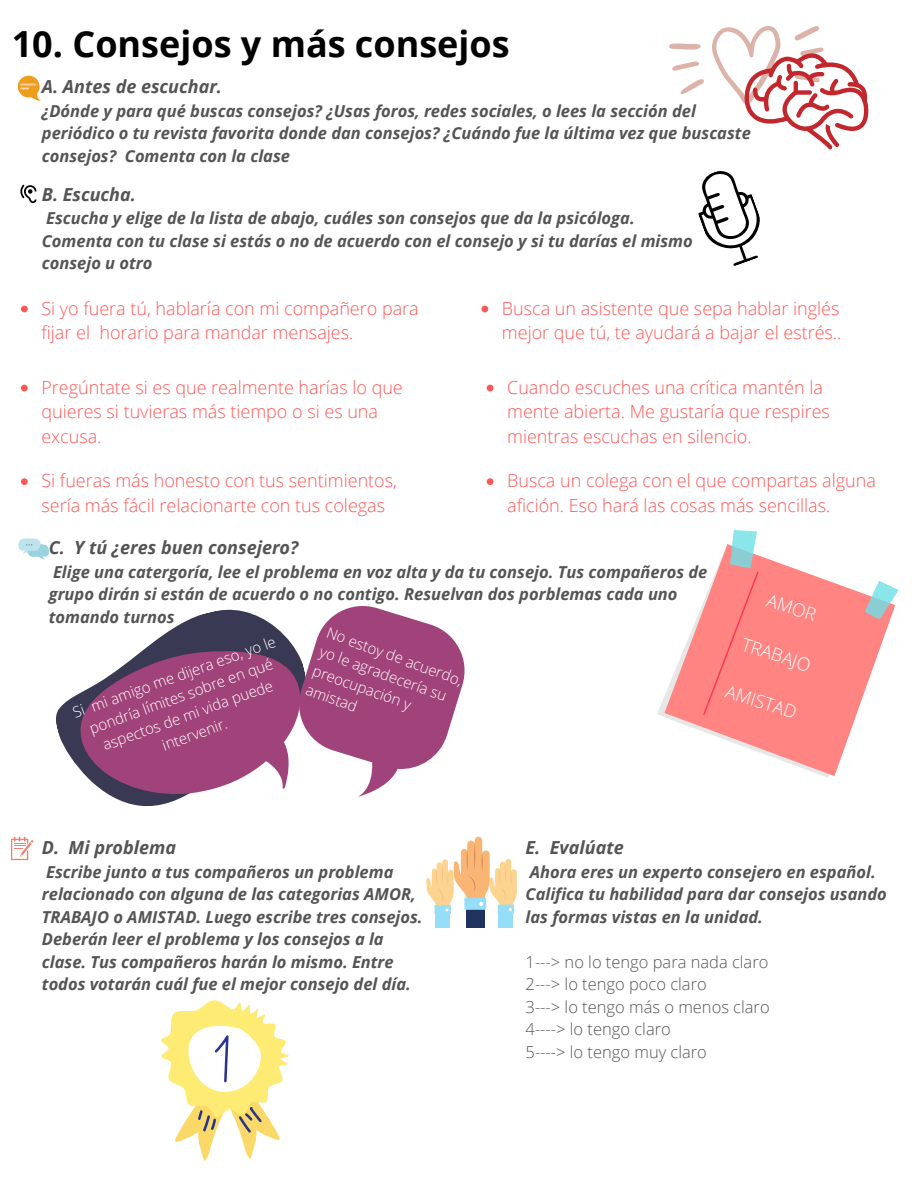
<style>
.page{position:relative;width:918px;height:1188px;background:#fff}
.page>*{position:absolute;margin:0;border:0;box-sizing:border-box;transform-origin:0 0}
.t1{font:700 36px "Open Sans";color:#000}
.t2{font:300 18px/24.8px "Open Sans";color:#ff5757}
.t3{font:italic 700 18px "Open Sans";color:#545454}
.t4{font:300 18px "Open Sans";color:#fff}
.t5{font:italic 700 16.5px/22.5px "Open Sans";color:#545454}
.t6{font:300 16.5px/22.5px "Open Sans";color:#545454}
.t7{font:300 15px/20.2px "Open Sans";color:#fff;text-align:center}
</style>
<div class="page">
<svg style="left:18px;top:76px;width:23px;height:25px"></svg>
<svg style="left:20px;top:185px;width:17px;height:18px"></svg>
<svg style="left:669px;top:26px;width:199px;height:123px"></svg>
<svg style="left:698px;top:171px;width:62px;height:95px"></svg>
<svg style="left:18px;top:538px;width:31px;height:22px"></svg>
<svg style="left:56px;top:609px;width:220px;height:137px"></svg>
<svg style="left:64px;top:630px;width:212px;height:177px;fill:#a0437b"></svg>
<svg style="left:657px;top:558px;width:233px;height:220px;fill:#ff8482"></svg>
<svg style="left:703px;top:530px;width:63px;height:185px;background:#f69897"></svg>
<svg style="left:864px;top:581px;width:35px;height:41px"></svg>
<svg style="left:276px;top:606px;width:189px;height:191px;fill:#a0437b"></svg>
<svg style="left:11px;top:837px;width:22px;height:23px"></svg>
<div style="left:499px;top:913px;width:14px;height:15px;background:#96ddf8"></div>
<div style="left:498px;top:905px;width:16px;height:9px;background:#96ddf8"></div>
<div style="left:436px;top:914px;width:14px;height:14px;background:#96ddf8"></div>
<div style="left:435px;top:905px;width:16px;height:9px;background:#96ddf8"></div>
<div style="left:466px;top:909px;width:19px;height:19px;background:#20335f"></div>
<svg style="left:426px;top:837px;width:91px;height:75px"></svg>
<svg style="left:161px;top:1000px;width:128px;height:161px"></svg>
<svg style="left:21px;top:306px;width:7px;height:6px"></svg>
<svg style="left:481px;top:306px;width:7px;height:6px"></svg>
<svg style="left:21px;top:385px;width:7px;height:6px"></svg>
<svg style="left:487px;top:385px;width:6px;height:6px"></svg>
<svg style="left:21px;top:478px;width:7px;height:7px"></svg>
<svg style="left:487px;top:478px;width:6px;height:7px"></svg>
<h1 class="t1" style="left:12px;top:19px;width:499px">10. Consejos y más consejos</h1>
<p class="t3" style="left:42px;top:74px;width:182px">A. Antes de escuchar.</p>
<p class="t5" style="left:42px;top:99px;width:710px">¿Dónde y para qué buscas consejos? ¿Usas foros, redes sociales, o lees la sección del periódico o tu revista favorita donde dan consejos? ¿Cuándo fue la última vez que buscaste consejos? Comenta con la clase</p>
<p class="t3" style="left:42px;top:182px;width:96px">B. Escucha.</p>
<p class="t5" style="left:42px;top:207px;width:652px">Escucha y elige de la lista de abajo, cuáles son consejos que da la psicóloga.<br>Comenta con tu clase si estás o no de acuerdo con el consejo y si tu darías el mismo consejo u otro</p>
<p class="t2" style="left:41px;top:295px;width:379px">Si yo fuera tú, hablaría con mi compañero para fijar el horario para mandar mensajes.</p>
<p class="t2" style="left:502px;top:295px;width:341px">Busca un asistente que sepa hablar inglés mejor que tú, te ayudará a bajar el estrés..</p>
<p class="t2" style="left:41px;top:374px;width:363px">Pregúntate si es que realmente harías lo que quieres si tuvieras más tiempo o si es una excusa.</p>
<p class="t2" style="left:507px;top:374px;width:324px">Cuando escuches una crítica mantén la mente abierta. Me gustaría que respires mientras escuchas en silencio.</p>
<p class="t2" style="left:41px;top:468px;width:357px">Si fueras más honesto con tus sentimientos, sería más fácil relacionarte con tus colegas</p>
<p class="t2" style="left:507px;top:468px;width:370px">Busca un colega con el que compartas alguna afición. Eso hará las cosas más sencillas.</p>
<p class="t3" style="left:49px;top:535px;width:251px">C. Y tú ¿eres buen consejero?</p>
<p class="t5" style="left:49px;top:560px;width:660px">Elige una catergoría, lee el problema en voz alta y da tu consejo. Tus compañeros de grupo dirán si están de acuerdo o no contigo. Resuelvan dos porblemas cada uno tomando turnos</p>
<p class="t7" style="left:70px;top:704px;width:216px;rotate:-20deg">Si mi amigo me dijera eso, yo le pondría límites sobre en qué aspectos de mi vida puede intervenir.</p>
<p class="t4" style="left:771px;top:588px;width:52px;rotate:18deg">AMOR</p>
<p class="t4" style="left:747px;top:632px;width:73px;rotate:18deg">TRABAJO</p>
<p class="t4" style="left:730px;top:678px;width:75px;rotate:18deg">AMISTAD</p>
<p class="t7" style="left:331px;top:622px;width:145px;text-align:left;rotate:20deg">No estoy de acuerdo, yo le agradecería su preocupación y amistad</p>
<p class="t3" style="left:42px;top:835px;width:136px">D. Mi problema</p>
<p class="t5" style="left:42px;top:860px;width:382px">Escribe junto a tus compañeros un problema relacionado con alguna de las categorias AMOR, TRABAJO o AMISTAD. Luego escribe tres consejos.<br>Deberán leer el problema y los consejos a la clase. Tus compañeros harán lo mismo. Entre todos votarán cuál fue el mejor consejo del día.</p>
<p class="t3" style="left:526px;top:835px;width:100px">E. Evalúate</p>
<p class="t5" style="left:526px;top:860px;width:363px">Ahora eres un experto consejero en español.<br>Califica tu habilidad para dar consejos usando las formas vistas en la unidad.</p>
<p class="t6" style="left:526px;top:950px;width:246px">1---&gt; no lo tengo para nada claro<br>2---&gt; lo tengo poco claro<br>3---&gt; lo tengo más o menos claro<br>4----&gt; lo tengo claro<br>5----&gt; lo tengo muy claro</p>
</div>
